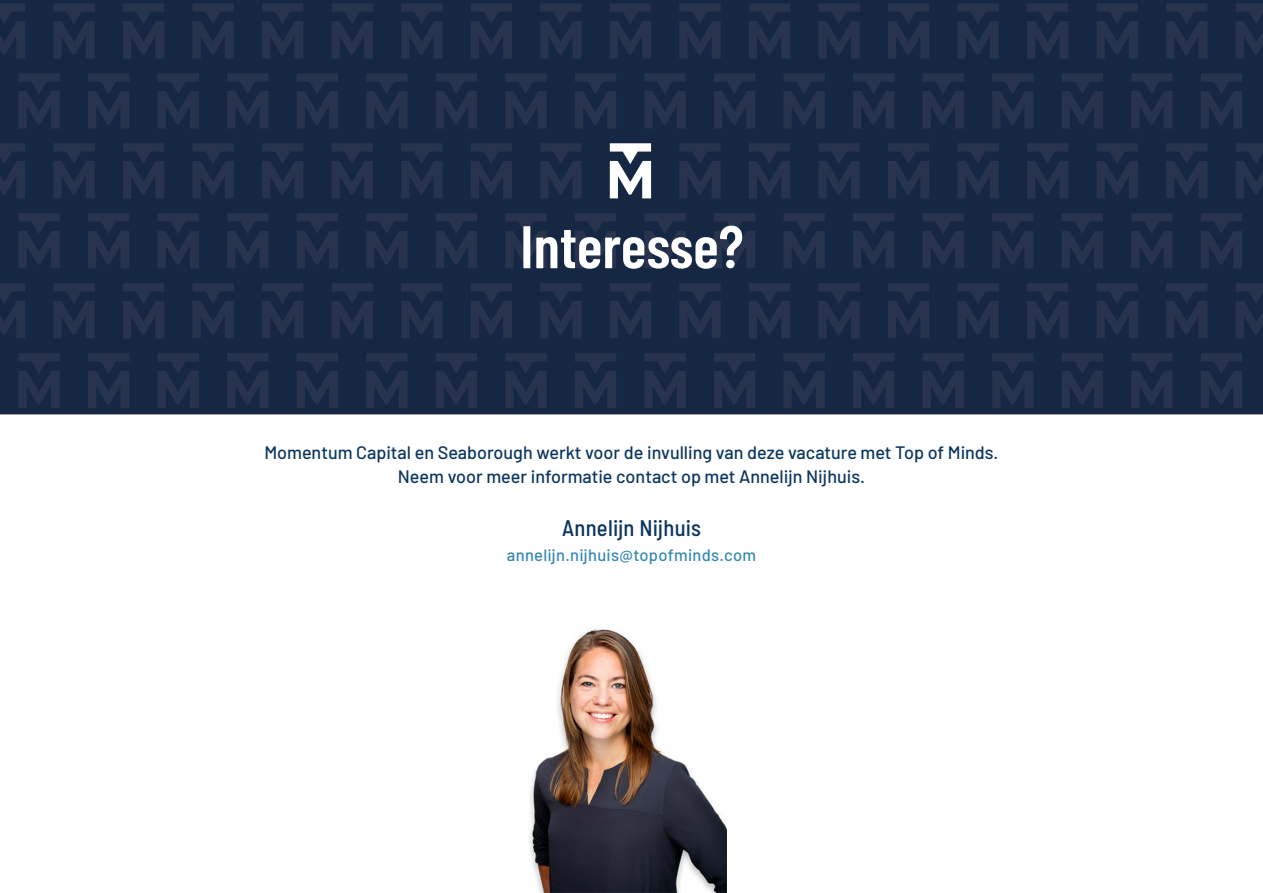
<style>
.page{position:relative;width:1263px;height:893px;background:#fff}
.page>*{position:absolute;margin:0;border:0;box-sizing:border-box;transform-origin:0 0}
.t1{font:600 60px "Barlow Condensed";color:#fff}
.t2{font:500 semi-condensed 22.5px "Barlow";letter-spacing:.01em;color:#0a355e}
.t3{font:500 18px "Barlow";color:#0a355e}
.t4{font:500 16.5px "Barlow";letter-spacing:.015em;color:#3587b0}
</style>
<div class="page">
<div style="left:0;top:0;width:1263px;height:414px;background:#162744"></div>
<svg style="left:0;top:3px;width:25px;height:56px"></svg>
<svg style="left:0;top:283px;width:25px;height:55px"></svg>
<svg style="left:0;top:143px;width:25px;height:55px"></svg>
<svg style="left:88px;top:213px;width:41px;height:55px;background:#212f49"></svg>
<svg style="left:88px;top:73px;width:41px;height:55px;background:#212f49"></svg>
<svg style="left:88px;top:353px;width:41px;height:55px;background:#212f49"></svg>
<svg style="left:123px;top:3px;width:41px;height:56px;background:#202e49"></svg>
<svg style="left:123px;top:283px;width:41px;height:55px;background:#212f49"></svg>
<svg style="left:123px;top:143px;width:41px;height:55px;background:#212f49"></svg>
<svg style="left:227px;top:213px;width:41px;height:55px;background:#212e49"></svg>
<svg style="left:227px;top:73px;width:41px;height:55px;background:#212e49"></svg>
<svg style="left:227px;top:353px;width:41px;height:55px;background:#212f49"></svg>
<svg style="left:262px;top:3px;width:41px;height:56px;background:#202e49"></svg>
<svg style="left:262px;top:283px;width:41px;height:55px;background:#212f49"></svg>
<svg style="left:262px;top:143px;width:41px;height:55px;background:#212f49"></svg>
<svg style="left:366px;top:213px;width:41px;height:55px;background:#212e49"></svg>
<svg style="left:366px;top:73px;width:41px;height:55px;background:#212e49"></svg>
<svg style="left:366px;top:353px;width:41px;height:55px;background:#212e49"></svg>
<svg style="left:401px;top:3px;width:41px;height:56px;background:#202e49"></svg>
<svg style="left:401px;top:283px;width:41px;height:55px;background:#212e49"></svg>
<svg style="left:401px;top:143px;width:41px;height:55px;background:#212e49"></svg>
<svg style="left:505px;top:213px;width:42px;height:55px;background:#202e49"></svg>
<svg style="left:505px;top:73px;width:42px;height:55px;background:#202e49"></svg>
<svg style="left:505px;top:353px;width:42px;height:55px;background:#202e49"></svg>
<svg style="left:540px;top:3px;width:41px;height:56px;background:#202e49"></svg>
<svg style="left:540px;top:283px;width:41px;height:55px;background:#212e49"></svg>
<svg style="left:540px;top:143px;width:41px;height:55px;background:#212e49"></svg>
<svg style="left:644px;top:213px;width:42px;height:55px;background:#202e49"></svg>
<svg style="left:644px;top:73px;width:42px;height:55px;background:#202e49"></svg>
<svg style="left:644px;top:353px;width:42px;height:55px;background:#202e49"></svg>
<svg style="left:679px;top:3px;width:42px;height:56px;background:#202e49"></svg>
<svg style="left:679px;top:283px;width:42px;height:55px;background:#202e49"></svg>
<svg style="left:679px;top:143px;width:42px;height:55px;background:#202e49"></svg>
<svg style="left:783px;top:213px;width:42px;height:55px;background:#202e49"></svg>
<svg style="left:783px;top:73px;width:42px;height:55px;background:#202e49"></svg>
<svg style="left:783px;top:353px;width:42px;height:55px;background:#202e49"></svg>
<svg style="left:818px;top:3px;width:42px;height:56px;background:#202e49"></svg>
<svg style="left:818px;top:283px;width:42px;height:55px;background:#202e49"></svg>
<svg style="left:818px;top:143px;width:42px;height:55px;background:#202e49"></svg>
<svg style="left:923px;top:213px;width:41px;height:55px;background:#212f49"></svg>
<svg style="left:923px;top:73px;width:41px;height:55px;background:#212e49"></svg>
<svg style="left:923px;top:353px;width:41px;height:55px;background:#212f49"></svg>
<svg style="left:957px;top:3px;width:42px;height:56px;background:#202e49"></svg>
<svg style="left:957px;top:283px;width:42px;height:55px;background:#202e49"></svg>
<svg style="left:957px;top:143px;width:42px;height:55px;background:#202e49"></svg>
<svg style="left:1062px;top:213px;width:41px;height:55px;background:#212f49"></svg>
<svg style="left:1062px;top:73px;width:41px;height:55px;background:#212f49"></svg>
<svg style="left:1062px;top:353px;width:41px;height:55px;background:#212f49"></svg>
<svg style="left:1097px;top:3px;width:41px;height:56px;background:#202e49"></svg>
<svg style="left:1097px;top:283px;width:41px;height:55px;background:#212f49"></svg>
<svg style="left:1097px;top:143px;width:41px;height:55px;background:#212f49"></svg>
<svg style="left:1201px;top:213px;width:41px;height:55px;background:#212f49"></svg>
<svg style="left:1201px;top:73px;width:41px;height:55px;background:#212f49"></svg>
<svg style="left:1201px;top:353px;width:41px;height:55px;background:#212f49"></svg>
<svg style="left:1236px;top:3px;width:27px;height:56px;background:#202e49"></svg>
<svg style="left:1236px;top:283px;width:27px;height:55px"></svg>
<svg style="left:1236px;top:143px;width:27px;height:55px"></svg>
<svg style="left:19px;top:213px;width:41px;height:55px;background:#212e49"></svg>
<svg style="left:19px;top:73px;width:41px;height:55px;background:#212e49"></svg>
<svg style="left:19px;top:353px;width:41px;height:55px;background:#212f49"></svg>
<svg style="left:53px;top:3px;width:42px;height:56px;background:#202e49"></svg>
<svg style="left:53px;top:283px;width:42px;height:55px;background:#202e49"></svg>
<svg style="left:53px;top:143px;width:42px;height:55px;background:#202e49"></svg>
<svg style="left:158px;top:213px;width:41px;height:55px;background:#212f49"></svg>
<svg style="left:158px;top:73px;width:41px;height:55px;background:#212e49"></svg>
<svg style="left:158px;top:353px;width:41px;height:55px;background:#212f49"></svg>
<svg style="left:193px;top:3px;width:41px;height:56px;background:#202e49"></svg>
<svg style="left:193px;top:283px;width:41px;height:55px;background:#212e49"></svg>
<svg style="left:193px;top:143px;width:41px;height:55px;background:#212e49"></svg>
<svg style="left:297px;top:213px;width:41px;height:55px;background:#212f49"></svg>
<svg style="left:297px;top:73px;width:41px;height:55px;background:#212f49"></svg>
<svg style="left:297px;top:353px;width:41px;height:55px;background:#212f49"></svg>
<svg style="left:332px;top:3px;width:41px;height:56px;background:#202e49"></svg>
<svg style="left:332px;top:283px;width:41px;height:55px;background:#212f49"></svg>
<svg style="left:332px;top:143px;width:41px;height:55px;background:#212f49"></svg>
<svg style="left:436px;top:213px;width:41px;height:55px;background:#212f49"></svg>
<svg style="left:436px;top:73px;width:41px;height:55px;background:#212f49"></svg>
<svg style="left:436px;top:353px;width:41px;height:55px;background:#212f49"></svg>
<svg style="left:471px;top:3px;width:41px;height:56px;background:#202e49"></svg>
<svg style="left:471px;top:283px;width:41px;height:55px;background:#212f49"></svg>
<svg style="left:471px;top:143px;width:41px;height:55px;background:#212f49"></svg>
<svg style="left:575px;top:213px;width:41px;height:55px;background:#212f49"></svg>
<svg style="left:575px;top:73px;width:41px;height:55px;background:#212f49"></svg>
<svg style="left:575px;top:353px;width:41px;height:55px;background:#212f49"></svg>
<svg style="left:610px;top:3px;width:41px;height:56px;background:#202e49"></svg>
<svg style="left:610px;top:283px;width:41px;height:55px;background:#212f49"></svg>
<svg style="left:610px;top:143px;width:41px;height:55px"></svg>
<svg style="left:714px;top:213px;width:41px;height:55px;background:#212f49"></svg>
<svg style="left:714px;top:73px;width:41px;height:55px;background:#212f49"></svg>
<svg style="left:714px;top:353px;width:41px;height:55px;background:#212f49"></svg>
<svg style="left:749px;top:3px;width:41px;height:56px;background:#212e49"></svg>
<svg style="left:749px;top:283px;width:41px;height:55px;background:#212f49"></svg>
<svg style="left:749px;top:143px;width:41px;height:55px;background:#212f49"></svg>
<svg style="left:853px;top:213px;width:41px;height:55px;background:#212f49"></svg>
<svg style="left:853px;top:73px;width:41px;height:55px;background:#212e49"></svg>
<svg style="left:853px;top:353px;width:41px;height:55px;background:#212f49"></svg>
<svg style="left:888px;top:3px;width:41px;height:56px;background:#202e49"></svg>
<svg style="left:888px;top:283px;width:41px;height:55px;background:#212f49"></svg>
<svg style="left:888px;top:143px;width:41px;height:55px;background:#212f49"></svg>
<svg style="left:992px;top:213px;width:41px;height:55px;background:#212e49"></svg>
<svg style="left:992px;top:73px;width:41px;height:55px;background:#212e49"></svg>
<svg style="left:992px;top:353px;width:41px;height:55px;background:#212e49"></svg>
<svg style="left:1027px;top:3px;width:41px;height:56px;background:#202e49"></svg>
<svg style="left:1027px;top:283px;width:41px;height:55px;background:#212f49"></svg>
<svg style="left:1027px;top:143px;width:41px;height:55px;background:#212f49"></svg>
<svg style="left:1131px;top:213px;width:41px;height:55px;background:#212e49"></svg>
<svg style="left:1131px;top:73px;width:41px;height:55px;background:#212e49"></svg>
<svg style="left:1131px;top:353px;width:41px;height:55px;background:#212e49"></svg>
<svg style="left:1166px;top:3px;width:41px;height:56px;background:#202e49"></svg>
<svg style="left:1166px;top:283px;width:41px;height:55px;background:#212e49"></svg>
<svg style="left:1166px;top:143px;width:41px;height:55px;background:#212e49"></svg>
<img style="left:529px;top:629px;width:197px;height:264px">
<p class="t1" style="left:520px;top:204px;width:225px">Interesse?</p>
<p class="t3" style="left:264px;top:440px;width:736px">Momentum Capital en Seaborough werkt voor de invulling van deze vacature met Top of Minds.</p>
<p class="t3" style="left:398px;top:464px;width:469px">Neem voor meer informatie contact op met Annelijn Nijhuis.</p>
<p class="t2" style="left:562px;top:511px;width:140px">Annelijn Nijhuis</p>
<p class="t4" style="left:507px;top:543px;width:251px">annelijn.nijhuis@topofminds.com</p>
</div>
